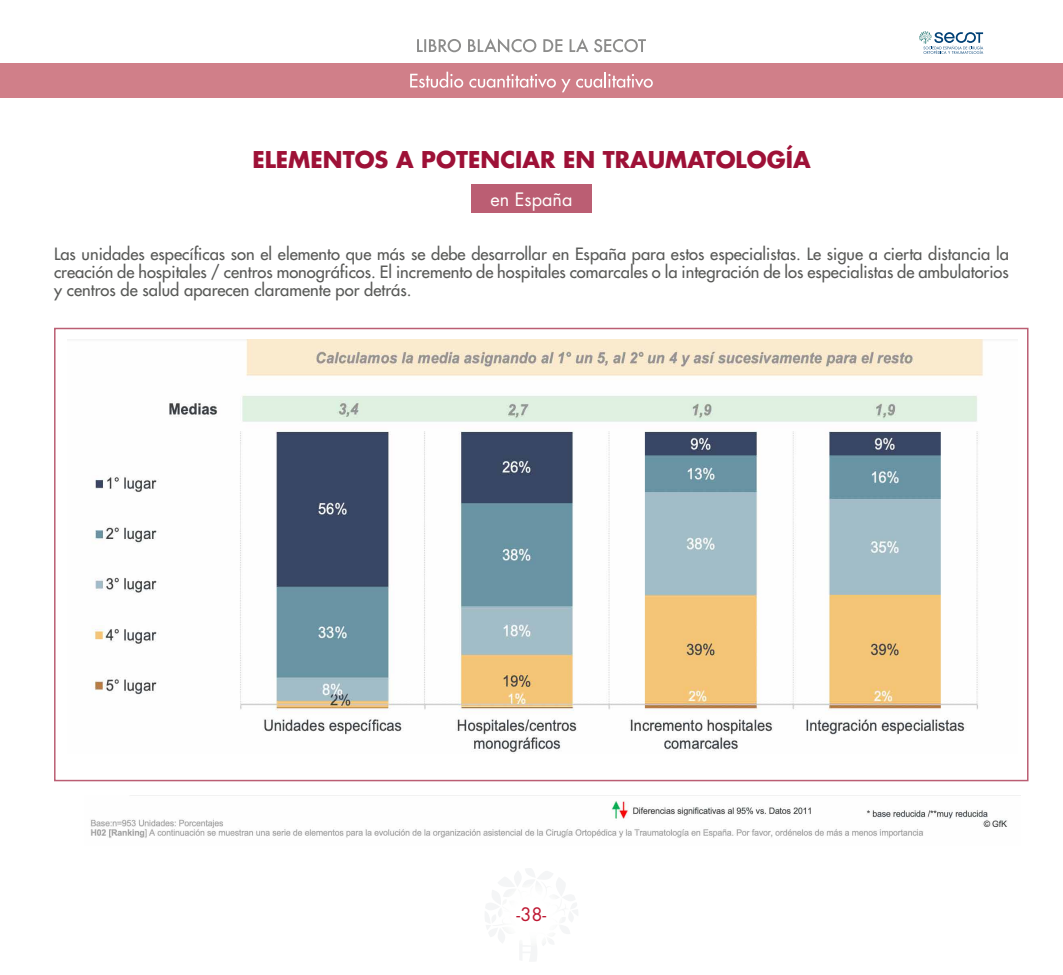
<style>
.page{position:relative;width:1063px;height:975px;background:#fff}
.page>*{position:absolute;margin:0;border:0;box-sizing:border-box;transform-origin:0 0}
.t1{font:700 22.5px "Futura Std";color:#9e1137}
.t2{font:18px "Futura Std";color:#fffffd}
.t3{font:18px "Futura Std";color:#be1732}
.t4{font:500 16.5px/18px "Futura Std";color:#585957;text-align:justify}
</style>
<div class="page">
<svg style="left:485px;top:868px;width:93px;height:93px"></svg>
<img style="left:501px;top:884px;width:45px;height:61px">
<svg style="left:919px;top:31px;width:63px;height:23px"></svg>
<svg style="left:417px;top:38px;width:228px;height:15px"></svg>
<div style="left:0;top:63px;width:1062px;height:35px;background:#d07f89"></div>
<svg style="left:410px;top:72px;width:53px;height:16px"></svg>
<svg style="left:469px;top:74px;width:86px;height:14px"></svg>
<svg style="left:561px;top:79px;width:9px;height:13px"></svg>
<svg style="left:576px;top:72px;width:76px;height:16px"></svg>
<img style="left:90px;top:795px;width:929px;height:43px">
<img style="left:92px;top:340px;width:892px;height:413px">
<div style="left:471px;top:184px;width:120px;height:29px;background:#bb5e73"></div>
<h1 class="t1" style="left:252px;top:145px;width:559px">ELEMENTOS A POTENCIAR EN TRAUMATOLOGÍA</h1>
<p class="t2" style="left:490px;top:188px;width:83px">en España</p>
<p class="t4" style="left:54px;top:245px;width:956px">Las unidades específicas son el elemento que más se debe desarrollar en España para estos especialistas. Le sigue a cierta distancia la creación de hospitales / centros monográficos. El incremento de hospitales comarcales o la integración de los especialistas de ambulatorios y centros de salud aparecen claramente por detrás.</p>
<p class="t3" style="left:516px;top:903px;width:31px">-38-</p>
</div>
